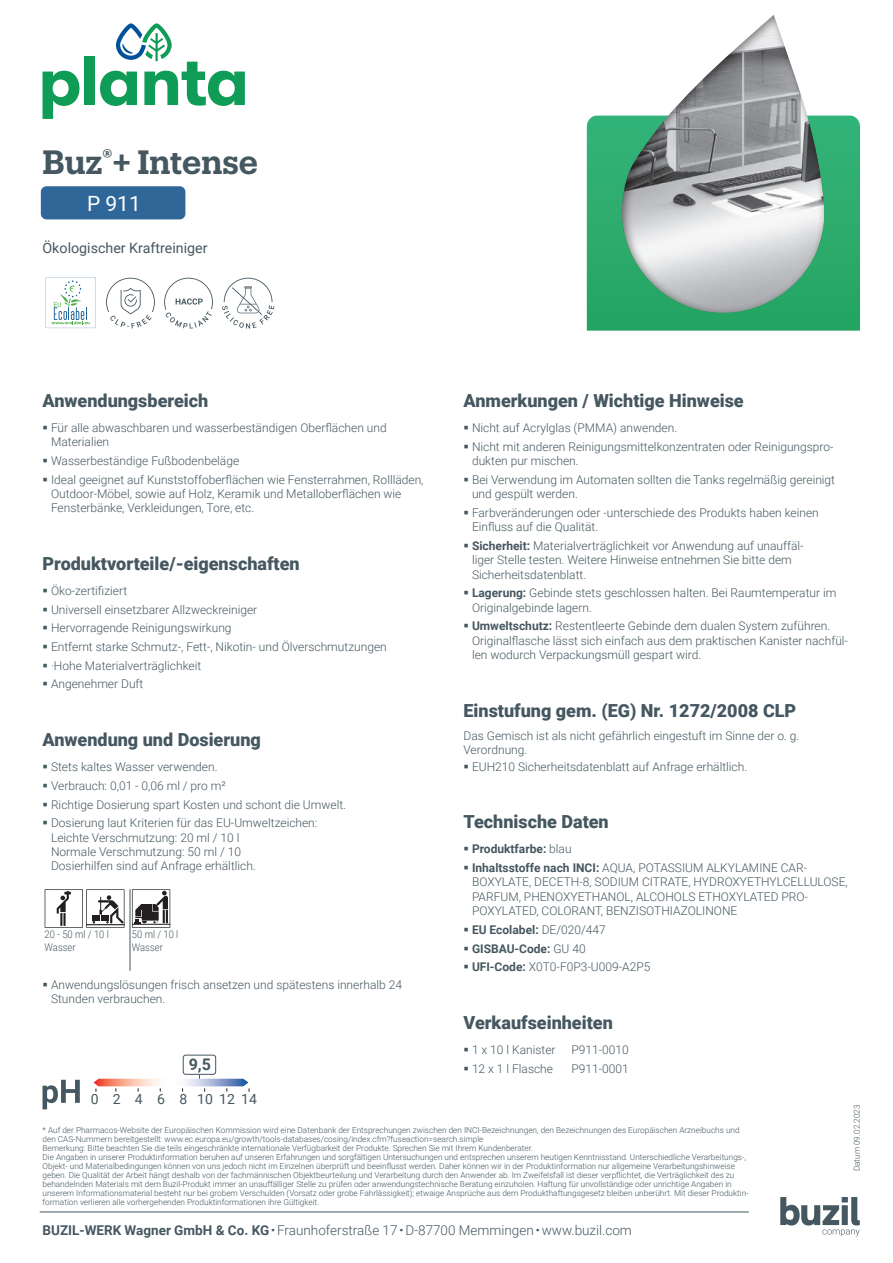
<style>
.page{position:relative;width:893px;height:1263px;background:#fff}
.page>*{position:absolute;margin:0;border:0;box-sizing:border-box;transform-origin:0 0}
.t1{font:600 33px "Produkt";color:#455760}
.t2{font:21px "Roboto";color:#fff}
.t3{font:900 18px "Roboto";color:#455760}
.t4{font:700 16.05px "Roboto";color:#455760}
.t5{font:14.25px "Roboto";color:#455760}
.t6{font:13.95px "Roboto";color:#455760}
.t7{font:300 13.5px "Roboto";color:#455760}
.t8{font:300 12px/18.6px "Roboto";color:#455760}
.t9{font:700 12px/18.6px "Roboto";color:#455760}
.t10{font:300 10.5px/12.6px "Roboto";color:#455760;scale:.9 1}
.t11{font:300 8.25px/9px "Roboto";color:#455760}
.s1{font-weight:700}
.s2{font-weight:300}
.s3{font-family:"GT America LCG";font-weight:700}
</style>
<div class="page">
<svg style="left:45px;top:889px;width:79px;height:39px"></svg>
<svg style="left:132px;top:889px;width:38px;height:39px"></svg>
<hr style="left:130px;top:889px;width:1px;height:82px;background:#455760">
<svg style="left:43px;top:71px;width:36px;height:48px"></svg>
<div style="left:84px;top:56px;width:11px;height:49px;background:#0f9c56"></div>
<svg style="left:100px;top:23px;width:145px;height:83px"></svg>
<svg style="left:780px;top:1197px;width:80px;height:39px"></svg>
<div style="left:41px;top:186px;width:144px;height:33px;background:#2f6798;border-radius:6px"></div>
<svg style="left:45px;top:277px;width:51px;height:51px"></svg>
<svg style="left:164px;top:278px;width:49px;height:50px"></svg>
<svg style="left:106px;top:278px;width:49px;height:50px"></svg>
<svg style="left:222px;top:278px;width:52px;height:51px"></svg>
<hr style="left:40px;top:1212px;width:709px;height:1px;background:#455760">
<svg style="left:43px;top:1080px;width:37px;height:29px"></svg>
<svg style="left:94px;top:1075px;width:156px;height:17px"></svg>
<div style="left:183px;top:1054px;width:33px;height:21px;border:1px solid #455760;border-radius:2px"></div>
<svg style="left:586px;top:15px;width:274px;height:316px"></svg>
<h1 class="t1" style="left:43px;top:139px;width:217px">Buz<sup>®</sup>+ Intense</h1>
<h2 class="t2" style="left:87px;top:189px;width:55px">P 911</h2>
<p class="t5" style="left:43px;top:238px;width:166px">Ökologischer Kraftreiniger</p>
<h3 class="t3" style="left:43px;top:388px;width:167px">Anwendungsbereich</h3>
<p class="t8" style="left:51px;top:420px;width:337px;line-height:14.4px">Für alle abwaschbaren und wasserbeständigen Oberflächen und<br>Materialien</p>
<p class="t8" style="left:51px;top:451px;width:374px">Wasserbeständige Fußbodenbeläge<br>Ideal geeignet auf Kunststoffoberflächen wie Fensterrahmen, Rollläden,</p>
<p class="t8" style="left:51px;top:486px;width:352px;line-height:14.4px">Outdoor-Möbel, sowie auf Holz, Keramik und Metalloberflächen wie<br>Fensterbänke, Verkleidungen, Tore, etc.</p>
<h3 class="t3" style="left:43px;top:551px;width:259px">Produktvorteile/-eigenschaften</h3>
<p class="t8" style="left:51px;top:581px;width:337px">Öko-zertifiziert<br>Universell einsetzbarer Allzweckreiniger<br>Hervorragende Reinigungswirkung<br>Entfernt starke Schmutz-, Fett-, Nikotin- und Ölverschmutzungen ·Hohe Materialverträglichkeit<br>Angenehmer Duft</p>
<h3 class="t3" style="left:43px;top:727px;width:220px">Anwendung und Dosierung</h3>
<p class="t8" style="left:51px;top:757px;width:297px">Stets kaltes Wasser verwenden.<br>Verbrauch: 0,01 - 0,06 ml / pro m²<br>Richtige Dosierung spart Kosten und schont die Umwelt.<br>Dosierung laut Kriterien für das EU-Umweltzeichen:</p>
<p class="t8" style="left:51px;top:830px;width:206px;line-height:14.4px">Leichte Verschmutzung: 20 ml / 10 l<br>Normale Verschmutzung: 50 ml / 10<br>Dosierhilfen sind auf Anfrage erhältlich.</p>
<p class="t10" style="left:45px;top:927px;width:73px">20 - 50 ml / 10 l<br>Wasser</p>
<p class="t10" style="left:132px;top:927px;width:53px">50 ml / 10 l<br>Wasser</p>
<p class="t8" style="left:51px;top:977px;width:352px;line-height:14.4px">Anwendungslösungen frisch ansetzen und spätestens innerhalb 24<br>Stunden verbrauchen.</p>
<h3 class="t4" style="left:189px;top:1052px;width:24px">9,5</h3>
<h3 class="t3" style="left:463px;top:388px;width:282px">Anmerkungen / Wichtige Hinweise</h3>
<p class="t8" style="left:472px;top:418px;width:363px">Nicht auf Acrylglas (PMMA) anwenden.<br>Nicht mit anderen Reinigungsmittelkonzentraten oder Reinigungspro-</p>
<p class="t8" style="left:472px;top:451px;width:365px">dukten pur mischen.<br>Bei Verwendung im Automaten sollten die Tanks regelmäßig gereinigt</p>
<p class="t8" style="left:472px;top:484px;width:348px">und gespült werden.<br>Farbveränderungen oder -unterschiede des Produkts haben keinen</p>
<p class="t8" style="left:472px;top:517px;width:333px">Einfluss auf die Qualität.<br><span class="s1">Sicherheit:</span> Materialverträglichkeit vor Anwendung auf unauffäl-</p>
<p class="t8" style="left:472px;top:552px;width:321px;line-height:14.4px">liger Stelle testen. Weitere Hinweise entnehmen Sie bitte dem<br>Sicherheitsdatenblatt.</p>
<p class="t8" style="left:472px;top:585px;width:366px;line-height:14.4px"><span class="s1">Lagerung:</span> Gebinde stets geschlossen halten. Bei Raumtemperatur im<br>Originalgebinde lagern.</p>
<p class="t8" style="left:472px;top:618px;width:378px;line-height:14.4px"><span class="s1">Umweltschutz:</span> Restentleerte Gebinde dem dualen System zuführen.<br>Originalflasche lässt sich einfach aus dem praktischen Kanister nachfül&shy;len wodurch Verpackungsmüll gespart wird.</p>
<h3 class="t3" style="left:463px;top:698px;width:334px">Einstufung gem. (EG) Nr. 1272/2008 CLP</h3>
<p class="t8" style="left:463px;top:728px;width:337px;line-height:14.4px">Das Gemisch ist als nicht gefährlich eingestuft im Sinne der o. g.<br>Verordnung.</p>
<p class="t8" style="left:472px;top:757px;width:277px">EUH210 Sicherheitsdatenblatt auf Anfrage erhältlich.</p>
<h3 class="t3" style="left:463px;top:809px;width:147px">Technische Daten</h3>
<p class="t9" style="left:472px;top:839px;width:337px">Produktfarbe: <span class="s2">blau<br></span>Inhaltsstoffe nach INCI: <span class="s2">AQUA, POTASSIUM ALKYLAMINE CAR-</span></p>
<p class="t8" style="left:472px;top:874px;width:377px;line-height:14.4px">BOXYLATE, DECETH-8, SODIUM CITRATE, HYDROXYETHYLCELLULOSE,<br>PARFUM, PHENOXYETHANOL, ALCOHOLS ETHOXYLATED PRO-<br>POXYLATED, COLORANT, BENZISOTHIAZOLINONE</p>
<p class="t8" style="left:472px;top:920px;width:180px"><span class="s1">EU Ecolabel:</span> DE/020/447<br><span class="s1">GISBAU-Code:</span> GU 40<br><span class="s1">UFI-Code:</span> X0T0-F0P3-U009-A2P5</p>
<h3 class="t3" style="left:463px;top:1010px;width:151px">Verkaufseinheiten</h3>
<p class="t8" style="left:472px;top:1040px;width:85px">1 x 10 l Kanister</p>
<p class="t8" style="left:571px;top:1040px;width:59px">P911-0010</p>
<p class="t8" style="left:472px;top:1059px;width:83px">12 x 1 l Flasche</p>
<p class="t8" style="left:571px;top:1059px;width:59px">P911-0001</p>
<p class="t6" style="left:91px;top:1089px;width:168px">0 2 4 6 8 101214</p>
<p class="t11" style="left:43px;top:1125px;width:708px">* Auf der Pharmacos-Website der Europäischen Kommission wird eine Datenbank der Entsprechungen zwischen den INCI-Bezeichnungen, den Bezeichnungen des Europäischen Arzneibuchs und den CAS-Nummern bereitgestellt: www.ec.europa.eu/growth/tools-databases/cosing/index.cfm?fuseaction=search.simple<br>Bemerkung: Bitte beachten Sie die teils eingeschränkte internationale Verfügbarkeit der Produkte. Sprechen Sie mit Ihrem Kundenberater.<br>Die Angaben in unserer Produktinformation beruhen auf unseren Erfahrungen und sorgfältigen Untersuchungen und entsprechen unserem heutigen Kenntnisstand. Unterschiedliche Verarbeitungs-, Objekt- und Materialbedingungen können von uns jedoch nicht im Einzelnen überprüft und beeinflusst werden. Daher können wir in der Produktinformation nur allgemeine Verarbeitungshinweise geben. Die Qualität der Arbeit hängt deshalb von der fachmännischen Objektbeurteilung und Verarbeitung durch den Anwender ab. Im Zweifelsfall ist dieser verpflichtet, die Verträglichkeit des zu behandelnden Materials mit dem Buzil-Produkt immer an unauffälliger Stelle zu prüfen oder anwendungstechnische Beratung einzuholen. Haftung für unvollständige oder unrichtige Angaben in unserem Informationsmaterial besteht nur bei grobem Verschulden (Vorsatz oder grobe Fahrlässigkeit); etwaige Ansprüche aus dem Produkthaftungsgesetz bleiben unberührt. Mit dieser Produktin&shy;formation verlieren alle vorhergehenden Produktinformationen ihre Gültigkeit.</p>
<p class="t7" style="left:43px;top:1221px;width:591px"><span class="s1">BUZIL-WERK Wagner GmbH &amp; Co. KG</span> <span class="s3">·</span> Fraunhoferstraße 17 <span class="s3">·</span> D-87700 Memmingen <span class="s3">·</span> www.buzil.com</p>
<p class="t11" style="left:852px;top:1171px;width:68px;rotate:-90deg">Datum 09.02.2023</p>
</div>
